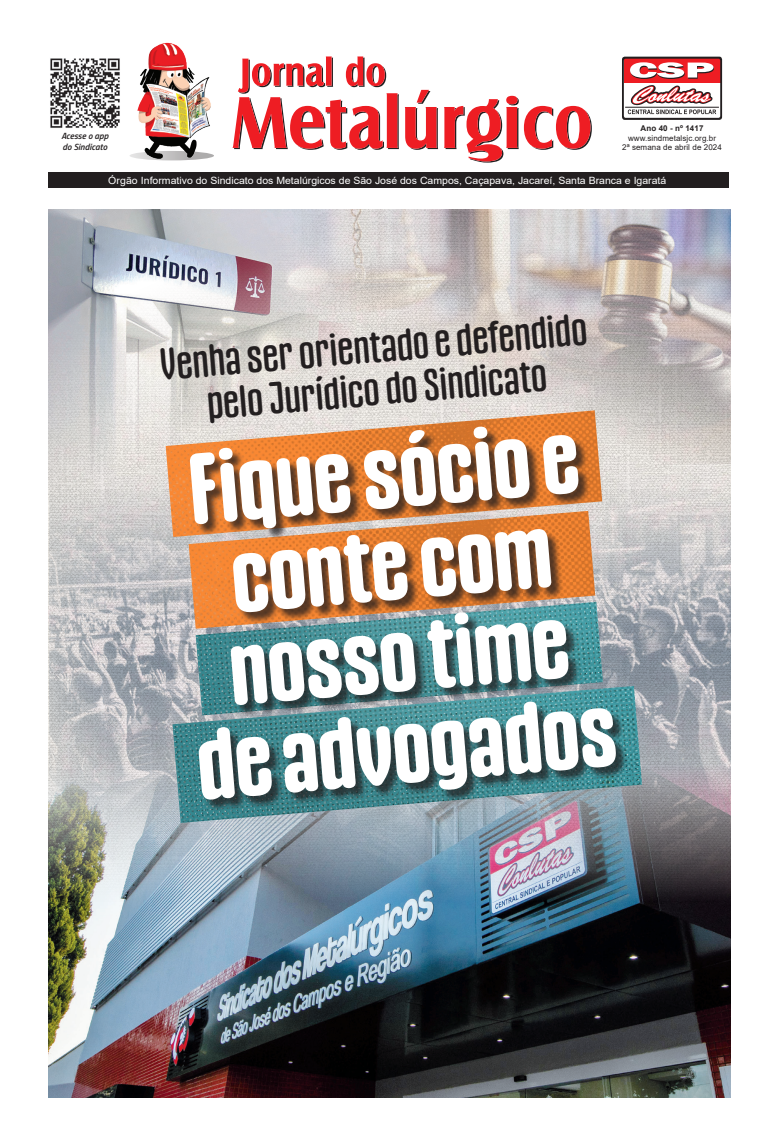
<style>
.page{position:relative;width:777px;height:1146px;background:#fff}
.page>*{position:absolute;margin:0;border:0;box-sizing:border-box;transform-origin:0 0}
.t1{font:700 95.8px/91.8px "Gothiks Round";color:#fff;text-align:center}
.t2{font:42.9px "Gothiks Round";color:#231f20}
.t3{font:10px "Arial";color:#fff;scale:1.05 1}
.t4{font:italic 600 9px "Titillium";color:#231f20}
.t5{font:8px "Arial";letter-spacing:.01em;color:#231f20}
.t6{font:700 8px "Arial";letter-spacing:.01em;color:#231f20}
</style>
<div class="page">
<div style="left:48px;top:173px;width:681px;height:15px;background:#231f20"></div>
<svg style="left:622px;top:57px;width:100px;height:63px"></svg>
<svg style="left:129px;top:151px;width:85px;height:9px"></svg>
<svg style="left:232px;top:56px;width:358px;height:105px"></svg>
<img style="left:50px;top:58px;width:70px;height:70px">
<img style="left:134px;top:42px;width:79px;height:119px">
<img style="left:49px;top:464px;width:681px;height:143px">
<img style="left:48px;top:607px;width:682px;height:490px">
<img style="left:501px;top:210px;width:229px;height:254px">
<img style="left:48px;top:210px;width:453px;height:327px">
<img style="left:172px;top:685px;width:470px;height:137px">
<img style="left:166px;top:410px;width:436px;height:127px">
<div style="left:192px;top:428px;width:436px;height:383px;background:#231f20;opacity:.75"></div>
<p class="t6" style="left:640px;top:123px;width:64px">Ano 40 - nº 1417</p>
<p class="t5" style="left:628px;top:132px;width:90px">www.sindmetalsjc.org.br</p>
<p class="t5" style="left:622px;top:142px;width:101px">2ª semana de abril de 2024</p>
<p class="t4" style="left:61px;top:129px;width:49px">Acesse o app</p>
<p class="t4" style="left:63px;top:140px;width:46px">do Sindicato</p>
<p class="t3" style="left:108px;top:173px;width:533px">Órgão Informativo do Sindicato dos Metalúrgicos de São José dos Campos, Caçapava, Jacareí, Santa Branca e Igaratá</p>
<p class="t2" style="left:158px;top:340px;width:430px;rotate:-5deg">Venha ser orientado e defendido</p>
<p class="t2" style="left:205px;top:379px;width:342px;rotate:-5deg">pelo Jurídico do Sindicato</p>
<p class="t1" style="left:185px;top:442px;width:392px;rotate:-5deg">Fique sócio e</p>
<p class="t1" style="left:177px;top:534px;width:421px;rotate:-5deg">conte com nosso time de advogados</p>
</div>
